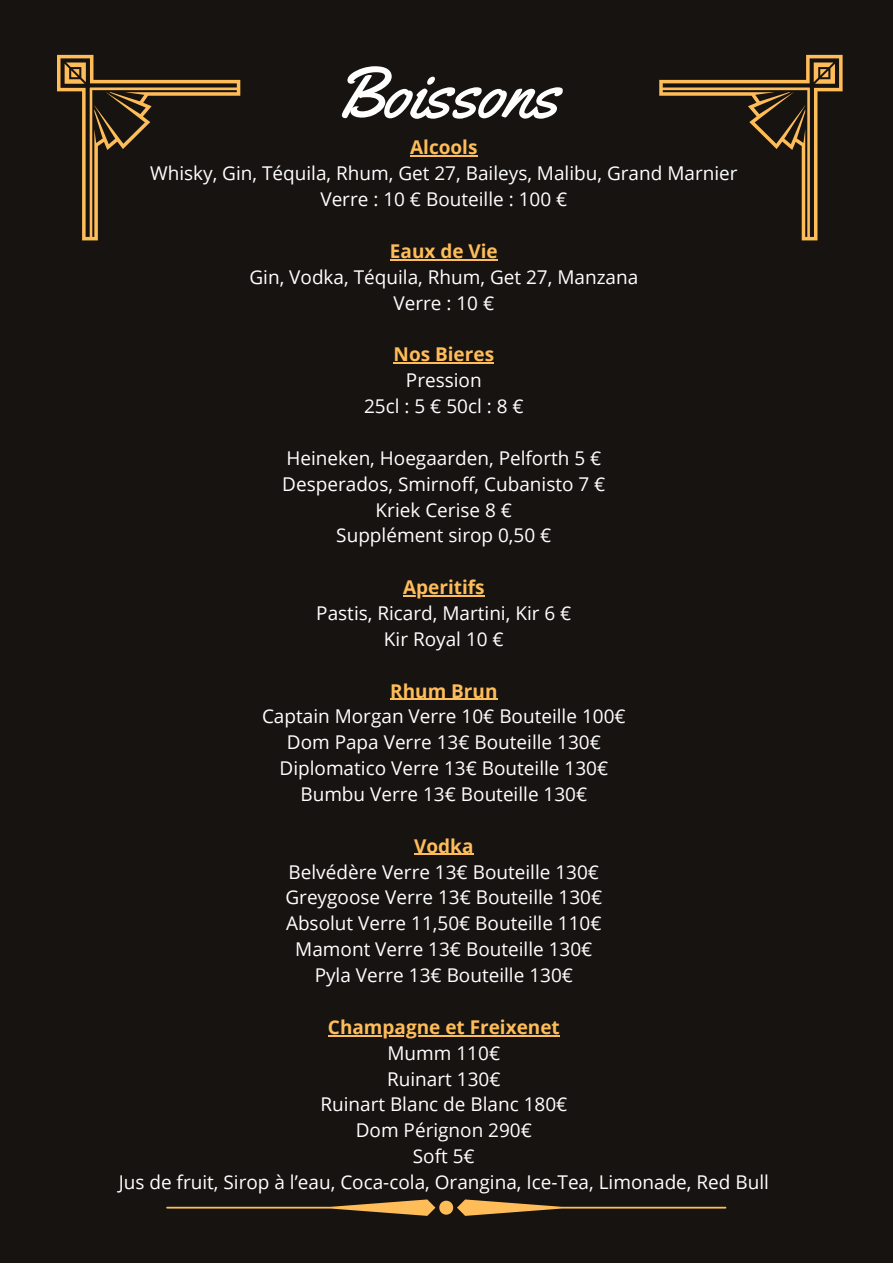
<style>
.page{position:relative;width:893px;height:1264px;background:#fff}
.page>*{position:absolute;margin:0;border:0;box-sizing:border-box;transform-origin:0 0}
.t1{font:72px "Yellowtail";color:#fff}
.t2{font:18.9px/25.8px "Open Sans";color:#fff;text-align:center}
.t3{font:700 18.9px "Open Sans";color:#ffbd59}
</style>
<div class="page">
<div style="left:0;top:0;width:892px;height:1262px;background:#171311"></div>
<svg style="left:57px;top:55px;width:183px;height:185px"></svg>
<svg style="left:659px;top:55px;width:183px;height:185px"></svg>
<svg style="left:166px;top:1199px;width:560px;height:16px"></svg>
<hr style="left:410px;top:155px;width:67px;height:2px;background:#ffbd59">
<hr style="left:390px;top:259px;width:107px;height:1px;background:#ffbd59">
<hr style="left:393px;top:362px;width:101px;height:1px;background:#ffbd59">
<hr style="left:403px;top:595px;width:81px;height:1px;background:#ffbd59">
<hr style="left:390px;top:698px;width:107px;height:1px;background:#ffbd59">
<hr style="left:414px;top:853px;width:59px;height:2px;background:#ffbd59">
<hr style="left:328px;top:1034px;width:231px;height:2px;background:#ffbd59">
<h1 class="t1" style="left:334px;top:47px;width:226px">Boissons</h1>
<p class="t3" style="left:410px;top:134px;width:69px">Alcools</p>
<p class="t2" style="left:150px;top:160px;width:589px">Whisky, Gin, Téquila, Rhum, Get 27, Baileys, Malibu, Grand Marnier<br>Verre : 10 € Bouteille : 100 €</p>
<p class="t3" style="left:390px;top:238px;width:109px">Eaux de Vie</p>
<p class="t2" style="left:249px;top:263px;width:390px">Gin, Vodka, Téquila, Rhum, Get 27, Manzana<br>Verre : 10 €</p>
<p class="t3" style="left:393px;top:341px;width:102px">Nos Bieres</p>
<p class="t2" style="left:364px;top:367px;width:161px">Pression<br>25cl:5€50cl:8€</p>
<p class="t2" style="left:282px;top:444px;width:324px">Heineken, Hoegaarden, Pelforth 5 €<br>Desperados, Smirnoff, Cubanisto 7 €<br>Kriek Cerise 8 €<br>Supplément sirop 0,50 €</p>
<p class="t3" style="left:403px;top:574px;width:83px">Aperitifs</p>
<p class="t2" style="left:316px;top:599px;width:256px">Pastis, Ricard, Martini, Kir 6 €<br>Kir Royal 10 €</p>
<p class="t3" style="left:390px;top:677px;width:109px">Rhum Brun</p>
<p class="t2" style="left:262px;top:703px;width:365px">Captain Morgan Verre 10€ Bouteille 100€ Dom Papa Verre 13€ Bouteille 130€ Diplomatico Verre 13€ Bouteille 130€ Bumbu Verre 13€ Bouteille 130€</p>
<p class="t3" style="left:414px;top:832px;width:61px">Vodka</p>
<p class="t2" style="left:285px;top:858px;width:318px">Belvédère Verre 13€ Bouteille 130€ Greygoose Verre 13€ Bouteille 130€ Absolut Verre 11,50€ Bouteille 110€ Mamont Verre 13€ Bouteille 130€ Pyla Verre 13€ Bouteille 130€</p>
<p class="t3" style="left:328px;top:1013px;width:233px">Champagne et Freixenet</p>
<p class="t2" style="left:119px;top:1039px;width:651px">Mumm 110€<br>Ruinart 130€<br>Ruinart Blanc de Blanc 180€<br>Dom Pérignon 290€<br>Soft 5€<br>Jus de fruit, Sirop à l’eau, Coca-cola, Orangina, Ice-Tea, Limonade, Red Bull</p>
</div>
